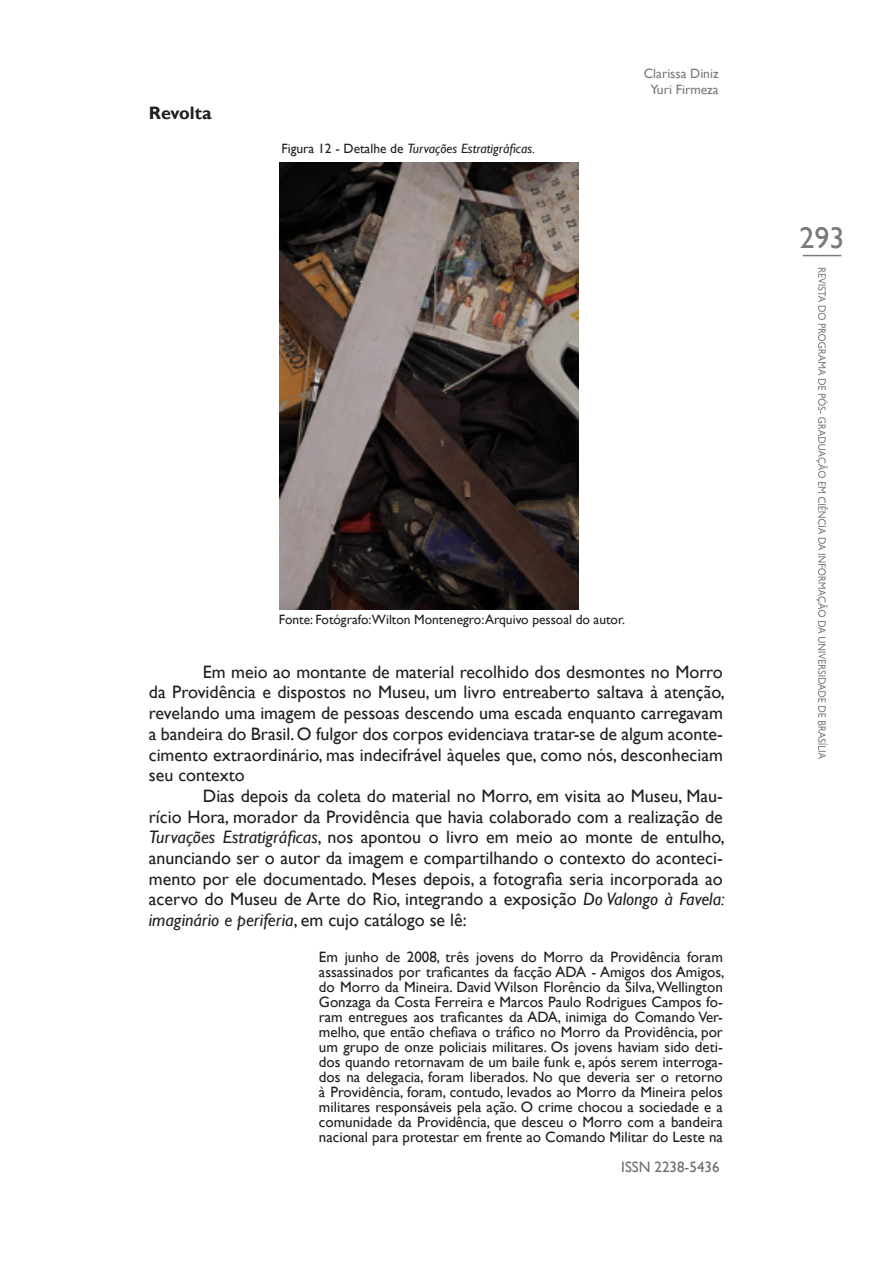
<style>
.page{position:relative;width:893px;height:1263px;background:#fff}
.page>*{position:absolute;margin:0;border:0;box-sizing:border-box;transform-origin:0 0}
.t1{font:30px "Gill Sans";color:#797a79}
.t2{font:18px/20.7px "Gill Sans";color:#231f20;text-align:justify}
.t3{font:700 18px "Gill Sans";color:#231f20}
.t4{font:15px/15px "Gill Sans";color:#231f20;text-align:justify}
.t5{font:15px "Gill Sans";color:#6c6d70}
.Museologia_Pamela{font:13.5px "Gill Sans";color:#231f20}
.Museologia_Pamela-2{font:italic 13.5px "Gill Sans";color:#231f20}
.t6{font:13.5px/16.2px "Gill Sans";color:#797a79;text-align:center}
.s1{font-style:normal}
.s2{font-style:italic}
</style>
<div class="page">
<svg style="left:816px;top:268px;width:12px;height:491px"></svg>
<hr style="left:803px;top:255px;width:38px;height:1px;background:#797a79">
<img style="left:280px;top:163px;width:298px;height:447px">
<p class="t3" style="left:149px;top:102px;width:64px">Revolta</p>
<p class="Museologia_Pamela-2" style="left:281px;top:140px;width:255px"><span class="s1">Figura 12 - Detalhe de</span> Turvações Estratigráficas.</p>
<p class="t6" style="left:644px;top:65px;width:76px">Clarissa Diniz<br>Yuri Firmeza</p>
<h1 class="t1" style="left:800px;top:221px;width:46px">293</h1>
<p class="Museologia_Pamela" style="left:279px;top:611px;width:347px">Fonte: Fotógrafo:Wilton Montenegro: Arquivo pessoal do autor.</p>
<p class="t2" style="left:149px;top:662px;width:577px;text-indent:54px">Em meio ao montante de material recolhido dos desmontes no Morro da Providência e dispostos no Museu, um livro entreaberto saltava à atenção, revelando uma imagem de pessoas descendo uma escada enquanto carregavam a bandeira do Brasil. O fulgor dos corpos evidenciava tratar-se de algum aconte&shy;cimento extraordinário, mas indecifrável àqueles que, como nós, desconheciam seu contexto</p>
<p class="t2" style="left:149px;top:786px;width:577px;text-indent:54px">Dias depois da coleta do material no Morro, em visita ao Museu, Mau&shy;rício Hora, morador da Providência que havia colaborado com a realização de <span class="s2">Turvações Estratigráficas</span>, nos apontou o livro em meio ao monte de entulho, anunciando ser o autor da imagem e compartilhando o contexto do aconteci&shy;mento por ele documentado. Meses depois, a fotografia seria incorporada ao acervo do Museu de Arte do Rio, integrando a exposição <span class="s2">Do Valongo à Favela: imaginário e periferia</span>, em cujo catálogo se lê:</p>
<p class="t4" style="left:319px;top:949px;width:407px">Em junho de 2008, três jovens do Morro da Providência foram assassinados por traficantes da facção ADA - Amigos dos Amigos, do Morro da Mineira. David Wilson Florêncio da Silva, Wellington Gonzaga da Costa Ferreira e Marcos Paulo Rodrigues Campos fo&shy;ram entregues aos traficantes da ADA, inimiga do Comando Ver&shy;melho, que então chefiava o tráfico no Morro da Providência, por um grupo de onze policiais militares. Os jovens haviam sido deti&shy;dos quando retornavam de um baile funk e, após serem interroga&shy;dos na delegacia, foram liberados. No que deveria ser o retorno à Providência, foram, contudo, levados ao Morro da Mineira pelos militares responsáveis pela ação. O crime chocou a sociedade e a comunidade da Providência, que desceu o Morro com a bandeira nacional para protestar em frente ao Comando Militar do Leste na</p>
<p class="t5" style="left:621px;top:1158px;width:100px">ISSN 2238-5436</p>
</div>
